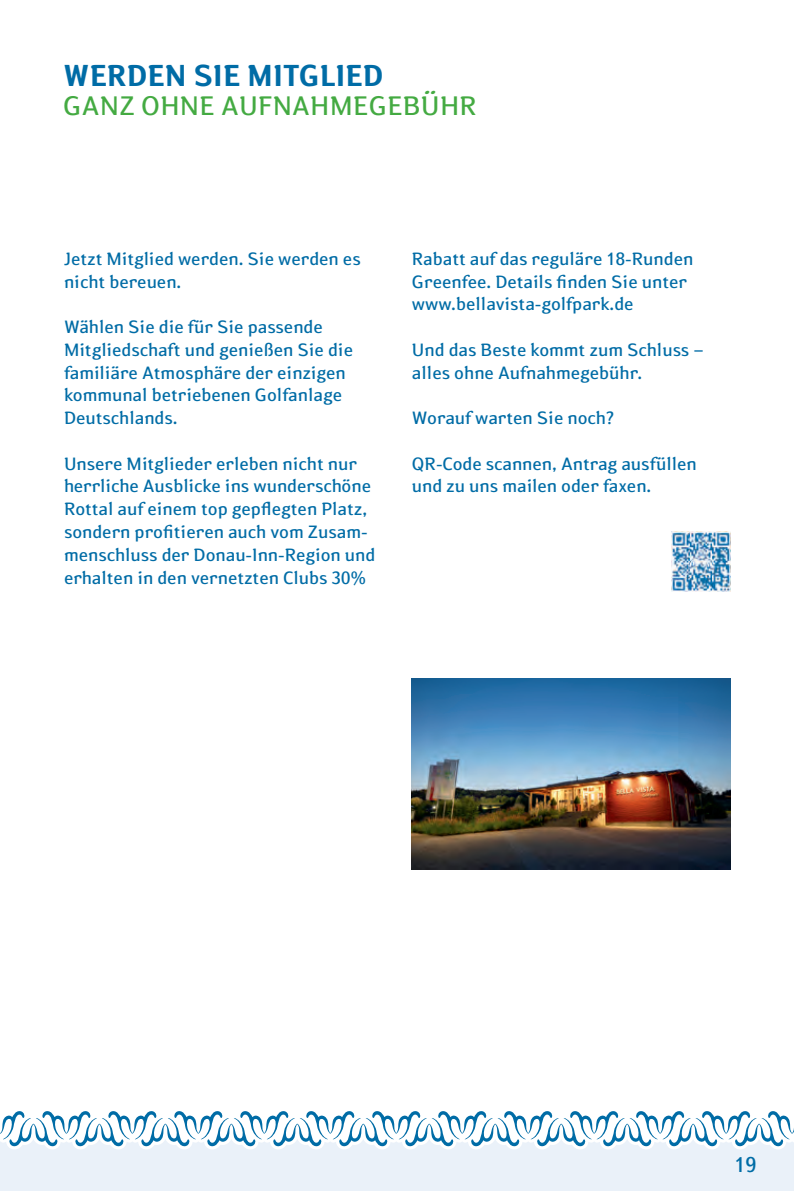
<style>
.page{position:relative;width:794px;height:1191px;background:#fff}
.page>*{position:absolute;margin:0;border:0;box-sizing:border-box;transform-origin:0 0}
.t1{font:700 29.75px "Bad Birnbach Susan";color:#006ca6}
.t2{font:26.25px "Bad Birnbach Susan";letter-spacing:.01em;color:#44aa42}
.t3{font:21px "Bad Birnbach Susan";color:#006ca6}
.t4{font:17.5px/22.8px "Bad Birnbach Susan";color:#006ca6}
</style>
<div class="page">
<div style="left:0;top:1126px;width:794px;height:65px;background:#eaf1f9"></div>
<img style="left:412px;top:678px;width:319px;height:191px">
<img style="left:671px;top:532px;width:60px;height:59px">
<svg style="left:0;top:1111px;width:794px;height:38px"></svg>
<h1 class="t1" style="left:63px;top:56px;width:322px">WERDEN SIE MITGLIED</h1>
<h2 class="t2" style="left:63px;top:89px;width:415px">GANZ OHNE AUFNAHMEGEBÜHR</h2>
<p class="t4" style="left:64px;top:247px;width:298px">Jetzt Mitglied werden. Sie werden es nicht bereuen.</p>
<p class="t4" style="left:64px;top:316px;width:290px">Wählen Sie die für Sie passende<br>Mitgliedschaft und genießen Sie die familiäre Atmosphäre der einzigen kommunal betriebenen Golfanlage<br>Deutschlands.</p>
<p class="t4" style="left:64px;top:452px;width:313px">Unsere Mitglieder erleben nicht nur herrliche Ausblicke ins wunderschöne Rottal auf einem top gepflegten Platz, sondern profitieren auch vom Zusam&shy;menschluss der Donau-Inn-Region und erhalten in den vernetzten Clubs 30%</p>
<p class="t4" style="left:412px;top:247px;width:283px">Rabatt auf das reguläre 18-Runden<br>Greenfee. Details finden Sie unter www.bellavista-golfpark.de</p>
<p class="t4" style="left:412px;top:338px;width:293px">Und das Beste kommt zum Schluss – alles ohne Aufnahmegebühr.</p>
<p class="t4" style="left:412px;top:407px;width:204px">Worauf warten Sie noch?</p>
<p class="t4" style="left:412px;top:452px;width:286px">QR-Code scannen, Antrag ausfüllen und zu uns mailen oder faxen.</p>
<p class="t3" style="left:734px;top:1151px;width:24px">19</p>
</div>
